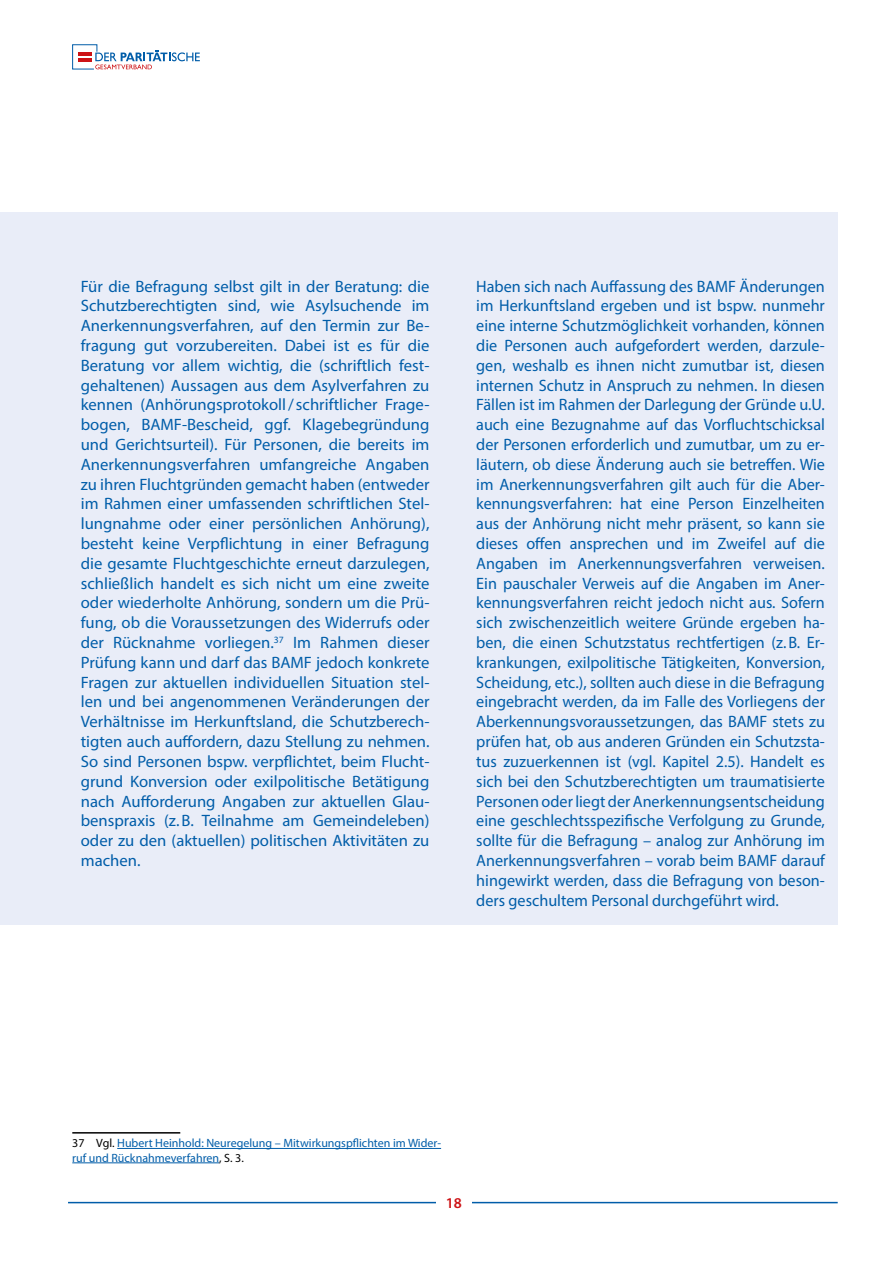
<style>
.page{position:relative;width:893px;height:1263px;background:#fff}
.page>*{position:absolute;margin:0;border:0;box-sizing:border-box;transform-origin:0 0}
.t1{font:16.5px/19.8px "Myriad Pro";color:#005da9;text-align:justify}
.t2{font:600 15px "Myriad Pro";color:#cd1316}
.t3{font:12px/14.4px "Myriad Pro";color:#005da9}
.s1{color:#000}
</style>
<div class="page">
<hr style="left:68px;top:1202px;width:770px;height:1px;background:#005da9">
<div style="left:436px;top:1197px;width:36px;height:26px;background:#fff"></div>
<svg style="left:72px;top:44px;width:128px;height:25px"></svg>
<div style="left:0;top:212px;width:838px;height:713px;background:#e9edf8"></div>
<hr style="left:72px;top:1132px;width:108px;height:1px;background:#000">
<hr style="left:117px;top:1148px;width:324px;height:1px;background:#005da9">
<hr style="left:72px;top:1162px;width:147px;height:1px;background:#005da9">
<p class="t1" style="left:81px;top:276px;width:350px">Für die Befragung selbst gilt in der Beratung: die Schutzberechtigten sind, wie Asylsuchende im Anerkennungsverfahren, auf den Termin zur Be&shy;fragung gut vorzubereiten. Dabei ist es für die Beratung vor allem wichtig, die (schriftlich fest&shy;gehaltenen) Aussagen aus dem Asylverfahren zu kennen (Anhörungsprotokoll/schriftlicher Frage&shy;bogen, BAMF-Bescheid, ggf. Klagebegründung und Gerichtsurteil). Für Personen, die bereits im Anerkennungsverfahren umfangreiche Angaben zu ihren Fluchtgründen gemacht haben (entweder im Rahmen einer umfassenden schriftlichen Stel&shy;lungnahme oder einer persönlichen Anhörung), besteht keine Verpflichtung in einer Befragung die gesamte Fluchtgeschichte erneut darzulegen, schließlich handelt es sich nicht um eine zweite oder wiederholte Anhörung, sondern um die Prü&shy;fung, ob die Voraussetzungen des Widerrufs oder der Rücknahme vorliegen.<sup>37</sup> Im Rahmen dieser Prüfung kann und darf das BAMF jedoch konkrete Fragen zur aktuellen individuellen Situation stel&shy;len und bei angenommenen Veränderungen der Verhältnisse im Herkunftsland, die Schutzberech&shy;tigten auch auffordern, dazu Stellung zu nehmen.<br>So sind Personen bspw. verpflichtet, beim Flucht&shy;grund Konversion oder exilpolitische Betätigung nach Aufforderung Angaben zur aktuellen Glau&shy;benspraxis (z.B. Teilnahme am Gemeindeleben) oder zu den (aktuellen) politischen Aktivitäten zu machen.</p>
<p class="t1" style="left:476px;top:276px;width:350px">Haben sich nach Auffassung des BAMF Änderungen im Herkunftsland ergeben und ist bspw. nunmehr eine interne Schutzmöglichkeit vorhanden, können die Personen auch aufgefordert werden, darzule&shy;gen, weshalb es ihnen nicht zumutbar ist, diesen internen Schutz in Anspruch zu nehmen. In diesen Fällen ist im Rahmen der Darlegung der Gründe u.U. auch eine Bezugnahme auf das Vorfluchtschicksal der Personen erforderlich und zumutbar, um zu er&shy;läutern, ob diese Änderung auch sie betreffen. Wie im Anerkennungsverfahren gilt auch für die Aber&shy;kennungsverfahren: hat eine Person Einzelheiten aus der Anhörung nicht mehr präsent, so kann sie dieses offen ansprechen und im Zweifel auf die Angaben im Anerkennungsverfahren verweisen.<br>Ein pauschaler Verweis auf die Angaben im Aner&shy;kennungsverfahren reicht jedoch nicht aus. Sofern sich zwischenzeitlich weitere Gründe ergeben ha&shy;ben, die einen Schutzstatus rechtfertigen (z.B. Er&shy;krankungen, exilpolitische Tätigkeiten, Konversion, Scheidung, etc.), sollten auch diese in die Befragung eingebracht werden, da im Falle des Vorliegens der Aberkennungsvoraussetzungen, das BAMF stets zu prüfen hat, ob aus anderen Gründen ein Schutzsta&shy;tus zuzuerkennen ist (vgl. Kapitel 2.5). Handelt es sich bei den Schutzberechtigten um traumatisierte Personen oder liegt der Anerkennungsentscheidung eine geschlechtsspezifische Verfolgung zu Grunde, sollte für die Befragung – analog zur Anhörung im Anerkennungsverfahren – vorab beim BAMF darauf hingewirkt werden, dass die Befragung von beson&shy;ders geschultem Personal durchgeführt wird.</p>
<p class="t3" style="left:72px;top:1136px;width:370px"><span class="s1">37 Vgl.</span> Hubert Heinhold: Neuregelung – Mitwirkungspflichten im Wider&shy;ruf und Rücknahmeverfahren<span class="s1">, S. 3.</span></p>
<p class="t2" style="left:446px;top:1193px;width:18px">18</p>
</div>
